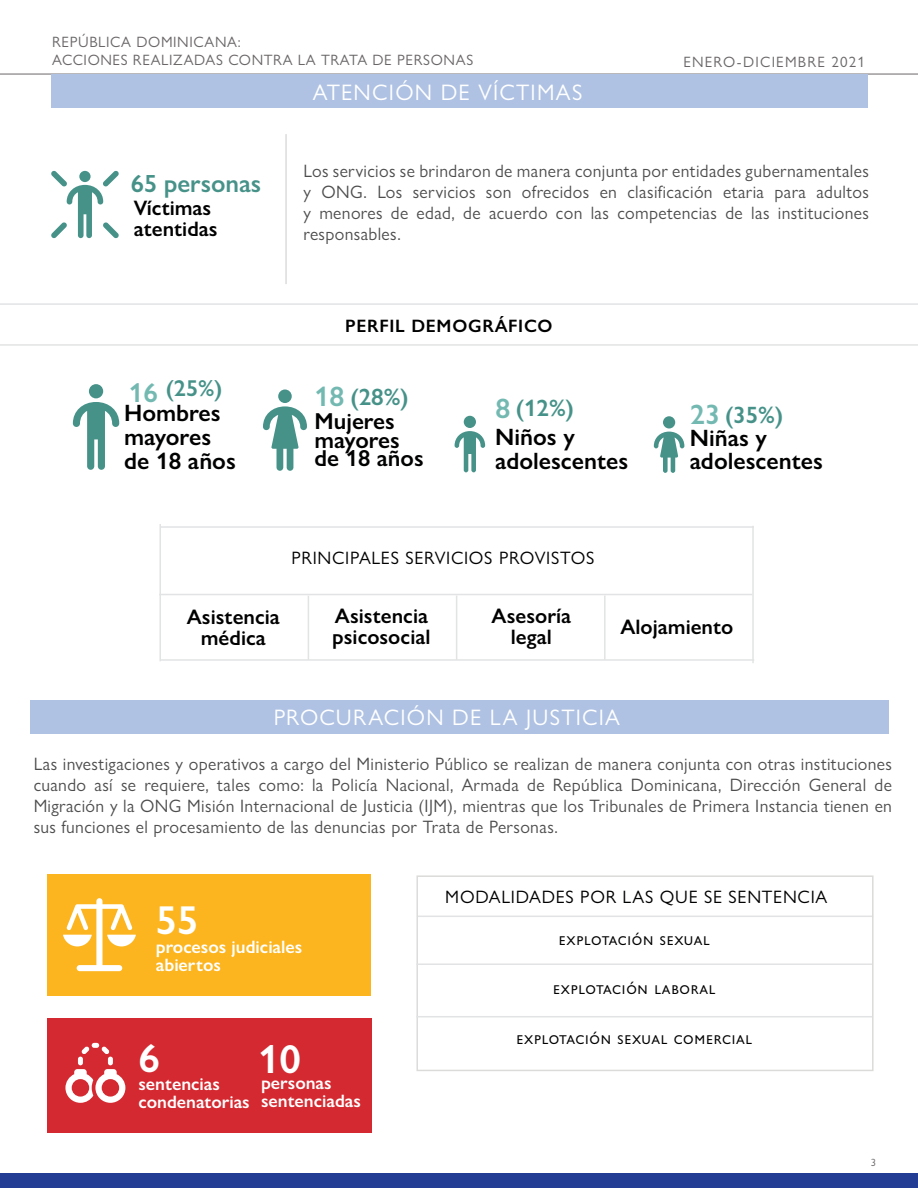
<style>
.page{position:relative;width:918px;height:1188px;background:#fff}
.page>*{position:absolute;margin:0;border:0;box-sizing:border-box;transform-origin:0 0}
.t1{font:600 40.5px "Gill Sans Nova";color:#fff}
.t2{font:600 24.9px "Gill Sans Nova";color:#469289}
.t3{font:600 23.7px/23.7px "Gill Sans Nova";color:#000101}
.t4{font:600 23.7px "Gill Sans Nova";color:#469289}
.t5{font:600 23.1px/18.3px "Gill Sans Nova";color:#000101}
.t6{font:600 23.1px "Gill Sans Nova";color:#469289}
.t7{font:22.5px "Gill Sans Nova";letter-spacing:.05em;color:#fff}
.t8{font:22.5px "Gill Sans Nova";letter-spacing:.005em;color:#fff}
.t9{font:600 21px/21px "Gill Sans Nova";color:#000101}
.t10{font:18px/21px "Gill Sans Nova";letter-spacing:.02em;color:#000;text-align:justify}
.t11{font:18px "Gill Sans Nova";letter-spacing:.04em;color:#000101}
.t12{font:600 18px/18px "Gill Sans Nova";color:#fff}
.t13{font:600 18px "Gill Sans Nova";letter-spacing:.04em;color:#000101}
.t14{font:15px/18px "Gill Sans Nova";letter-spacing:.04em;color:#6a6667}
.t15{font:15px "Gill Sans Nova";letter-spacing:.08em;color:#6a6667}
.t16{font:10.5px "Gill Sans Nova";color:#6a6667}
.s1{font-size:27.3px;color:#73b9b2}
.s2{font-size:28.05px;color:#73b9b2}
</style>
<div class="page">
<hr style="left:0;top:74px;width:918px;height:1px;background:#6a6667">
<div style="left:0;top:1173px;width:918px;height:15px;background:#233d94"></div>
<div style="left:51px;top:75px;width:816px;height:33px;background:#afc2e3"></div>
<hr style="left:0;top:303px;width:918px;height:2px;background:#e2e3e4">
<hr style="left:0;top:344px;width:918px;height:2px;background:#e2e3e4">
<svg style="left:455px;top:431px;width:30px;height:41px"></svg>
<div style="left:464px;top:416px;width:12px;height:12px;background:#469289;border-radius:50%"></div>
<svg style="left:654px;top:432px;width:30px;height:41px"></svg>
<div style="left:663px;top:416px;width:12px;height:13px;background:#469289;border-radius:50%"></div>
<svg style="left:263px;top:406px;width:44px;height:65px"></svg>
<div style="left:278px;top:389px;width:14px;height:14px;background:#469289;border-radius:50%"></div>
<svg style="left:73px;top:402px;width:46px;height:68px"></svg>
<div style="left:89px;top:384px;width:14px;height:14px;background:#469289;border-radius:50%"></div>
<svg style="left:51px;top:171px;width:68px;height:67px"></svg>
<div style="left:79px;top:171px;width:12px;height:11px;background:#469289;border-radius:50%"></div>
<hr style="left:285px;top:134px;width:2px;height:150px;background:#dbdcda">
<hr style="left:159px;top:594px;width:593px;height:1px;background:#e2e3e4">
<hr style="left:159px;top:524px;width:2px;height:137px;background:#e2e3e4">
<hr style="left:308px;top:596px;width:1px;height:64px;background:#e2e3e4">
<hr style="left:456px;top:596px;width:1px;height:64px;background:#e2e3e4">
<hr style="left:604px;top:596px;width:2px;height:64px;background:#e2e3e4">
<hr style="left:752px;top:526px;width:2px;height:137px;background:#e2e3e4">
<hr style="left:160px;top:659px;width:594px;height:2px;background:#e2e3e4">
<hr style="left:161px;top:526px;width:593px;height:2px;background:#e2e3e4">
<div style="left:30px;top:700px;width:858px;height:34px;background:#afc2e3"></div>
<hr style="left:417px;top:916px;width:456px;height:1px;background:#e2e3e4">
<div style="left:48px;top:874px;width:323px;height:122px;background:#fcb51f"></div>
<div style="left:48px;top:1018px;width:324px;height:115px;background:#d42930"></div>
<div style="left:78px;top:1057px;width:5px;height:8px;background:#fff;border-radius:2px"></div>
<div style="left:108px;top:1057px;width:5px;height:8px;background:#fff;border-radius:2px"></div>
<svg style="left:81px;top:1043px;width:28px;height:11px"></svg>
<svg style="left:65px;top:1069px;width:60px;height:34px"></svg>
<div style="left:416px;top:875px;width:458px;height:196px;border:2px solid #dbdcda"></div>
<hr style="left:416px;top:963px;width:456px;height:2px;background:#e2e3e4">
<hr style="left:416px;top:1016px;width:456px;height:1px;background:#e2e3e4">
<svg style="left:63px;top:898px;width:73px;height:73px"></svg>
<p class="t14" style="left:52px;top:33px;width:423px">REPÚBLICA DOMINICANA:<br>ACCIONES REALIZADAS CONTRA LA TRATA DE PERSONAS</p>
<p class="t7" style="left:313px;top:78px;width:271px">ATENCIÓN DE VÍCTIMAS</p>
<p class="t8" style="left:383px;top:78px;width:154px">BACKGROUND</p>
<p class="t15" style="left:683px;top:53px;width:183px">ENERO-DICIEMBRE 2021</p>
<h2 class="t2" style="left:131px;top:168px;width:132px">65 personas</h2>
<p class="t9" style="left:134px;top:197px;width:85px">Víctimas atentidas</p>
<p class="t6" style="left:129px;top:374px;width:95px"><span class="s1">16</span> (25%)</p>
<h3 class="t3" style="left:124px;top:401px;width:113px">Hombres mayores de 18 años</h3>
<p class="t10" style="left:303px;top:160px;width:567px">Los servicios se brindaron de manera conjunta por entidades gubernamentales y ONG. Los servicios son ofrecidos en clasificación etaria para adultos y menores de edad, de acuerdo con las competencias de las instituciones responsables.</p>
<p class="t13" style="left:345px;top:315px;width:209px">PERFIL DEMOGRÁFICO</p>
<h3 class="t4" style="left:314px;top:382px;width:96px"><span class="s2">18</span> (28%)</h3>
<h3 class="t4" style="left:496px;top:394px;width:80px"><span class="s2">8</span> (12%)</h3>
<p class="t5" style="left:315px;top:412px;width:82px">Mujeres</p>
<h3 class="t4" style="left:690px;top:400px;width:95px"><span class="s2">23</span> (35%)</h3>
<p class="t5" style="left:315px;top:431px;width:111px">mayores de 18 años</p>
<h3 class="t3" style="left:495px;top:425px;width:135px">Niños y adolescentes</h3>
<h3 class="t3" style="left:690px;top:425px;width:135px">Niñas y adolescentes</h3>
<p class="t11" style="left:291px;top:547px;width:304px">PRINCIPALES SERVICIOS PROVISTOS</p>
<p class="t9" style="left:187px;top:606px;width:95px;text-align:center">Asistencia médica</p>
<p class="t9" style="left:332px;top:605px;width:100px">Asistencia psicosocial</p>
<p class="t9" style="left:621px;top:617px;width:114px">Alojamiento</p>
<p class="t9" style="left:492px;top:605px;width:81px;text-align:center">Asesoría legal</p>
<p class="t7" style="left:274px;top:704px;width:348px">PROCURACIÓN DE LA JUSTICIA</p>
<p class="t8" style="left:383px;top:704px;width:154px">BACKGROUND</p>
<p class="t10" style="left:34px;top:753px;width:860px">Las investigaciones y operativos a cargo del Ministerio Público se realizan de manera conjunta con otras instituciones cuando así se requiere, tales como: la Policía Nacional, Armada de República Dominicana, Dirección General de Migración y la ONG Misión Internacional de Justicia (IJM), mientras que los Tribunales de Primera Instancia tienen en sus funciones el procesamiento de las denuncias por Trata de Personas.</p>
<h1 class="t1" style="left:156px;top:896px;width:44px">55</h1>
<p class="t12" style="left:156px;top:937px;width:148px">procesos judiciales abiertos</p>
<h1 class="t1" style="left:138px;top:1033px;width:23px">6</h1>
<p class="t12" style="left:138px;top:1075px;width:113px">sentencias condenatorias</p>
<h1 class="t1" style="left:258px;top:1034px;width:44px">10</h1>
<p class="t12" style="left:261px;top:1074px;width:101px">personas sentenciadas</p>
<p class="t11" style="left:445px;top:886px;width:383px">MODALIDADES POR LAS QUE SE SENTENCIA</p>
<p class="t11" style="left:559px;top:928px;width:153px">Explotación sexual</p>
<p class="t11" style="left:553px;top:977px;width:164px">Explotación laboral</p>
<p class="t11" style="left:516px;top:1027px;width:237px">Explotación sexual comercial</p>
<p class="t16" style="left:871px;top:1156px;width:7px">3</p>
</div>
